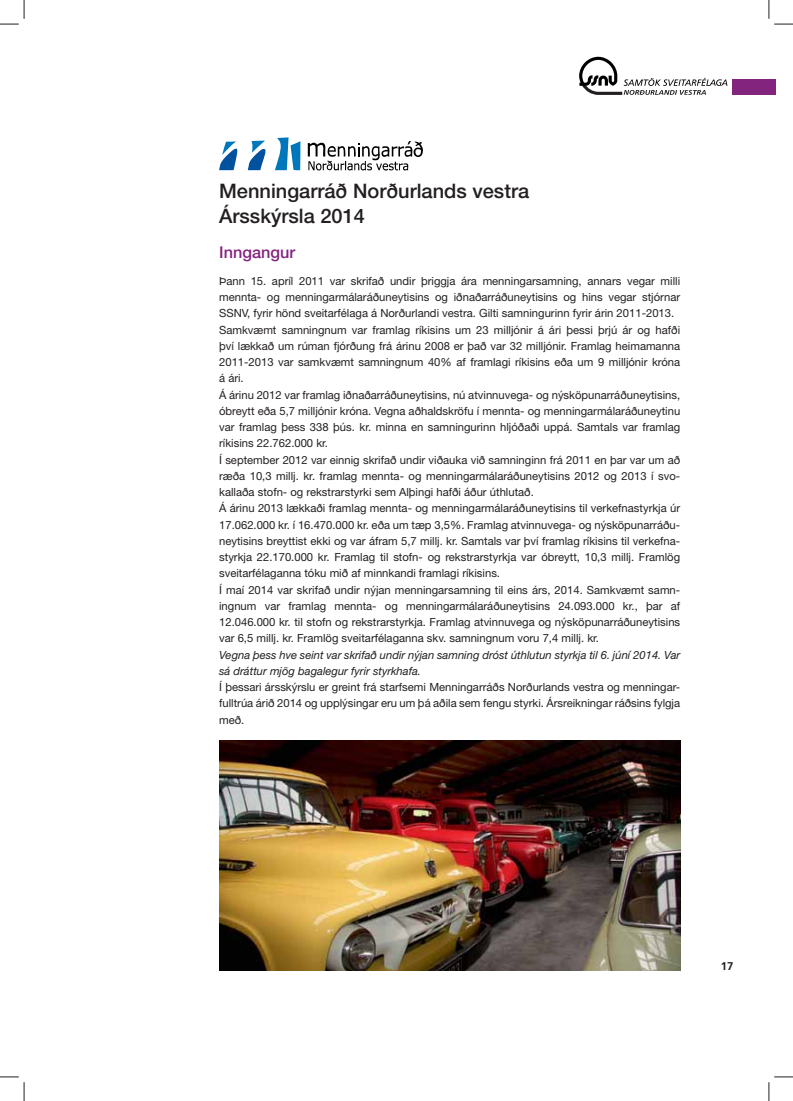
<style>
.page{position:relative;width:793px;height:1101px;background:#fff}
.page>*{position:absolute;margin:0;border:0;box-sizing:border-box;transform-origin:0 0}
.t1{font:500 20px/25px "Helvetica Neue LT Std";color:#231f20}
.t2{font:500 16.25px "Helvetica Neue LT Std";color:#83247f}
.t3{font:11.25px/16.2px "Helvetica Neue LT Std";color:#231f20}
.t4{font:italic 11.25px/16.2px "Helvetica Neue LT Std";color:#231f20}
.t5{font:700 11.25px "Frutiger LT Std";color:#231f20}
</style>
<div class="page">
<svg style="left:579px;top:57px;width:148px;height:38px"></svg>
<div style="left:731px;top:79px;width:44px;height:16px;background:#83247f"></div>
<svg style="left:275px;top:137px;width:25px;height:33px"></svg>
<svg style="left:248px;top:141px;width:18px;height:29px"></svg>
<svg style="left:219px;top:141px;width:18px;height:29px"></svg>
<svg style="left:308px;top:141px;width:115px;height:30px"></svg>
<img style="left:219px;top:740px;width:461px;height:230px">
<svg style="left:0;top:0;width:25px;height:25px"></svg>
<svg style="left:0;top:1076px;width:25px;height:24px"></svg>
<svg style="left:768px;top:0;width:24px;height:25px"></svg>
<svg style="left:768px;top:1076px;width:24px;height:24px"></svg>
<h1 class="t1" style="left:219px;top:180px;width:311px">Menningarráð Norðurlands vestra<br>Ársskýrsla 2014</h1>
<h2 class="t2" style="left:219px;top:246px;width:77px">Inngangur</h2>
<p class="t3" style="left:219px;top:274px;width:462px">Þann 15. apríl 2011 var skrifað undir þriggja ára menningarsamning, annars vegar milli mennta- og menningarmálaráðuneytisins og iðnaðarráðuneytisins og hins vegar stjórnar SSNV, fyrir hönd sveitarfélaga á Norðurlandi vestra. Gilti samningurinn fyrir árin 2011-2013.<br>Samkvæmt samningnum var framlag ríkisins um 23 milljónir á ári þessi þrjú ár og hafði því lækkað um rúman fjórðung frá árinu 2008 er það var 32 milljónir. Framlag heimamanna 2011-2013 var samkvæmt samningnum 40% af framlagi ríkisins eða um 9 milljónir króna á ári.<br>Á árinu 2012 var framlag iðnaðarráðuneytisins, nú atvinnuvega- og nýsköpunarráðuneytisins, óbreytt eða 5,7 milljónir króna. Vegna aðhaldskröfu í mennta- og menningarmálaráðuneytinu var framlag þess 338 þús. kr. minna en samningurinn hljóðaði uppá. Samtals var framlag ríkisins 22.762.000 kr.<br>Í september 2012 var einnig skrifað undir viðauka við samninginn frá 2011 en þar var um að ræða 10,3 millj. kr. framlag mennta- og menningarmálaráðuneytisins 2012 og 2013 í svo&shy;kallaða stofn- og rekstrarstyrki sem Alþingi hafði áður úthlutað.<br>Á árinu 2013 lækkaði framlag mennta- og menningarmálaráðuneytisins til verkefnastyrkja úr 17.062.000 kr. í 16.470.000 kr. eða um tæp 3,5%. Framlag atvinnuvega- og nýsköpunarráðu&shy;neytisins breyttist ekki og var áfram 5,7 millj. kr. Samtals var því framlag ríkisins til verkefna&shy;styrkja 22.170.000 kr. Framlag til stofn- og rekstrarstyrkja var óbreytt, 10,3 millj. Framlög sveitarfélaganna tóku mið af minnkandi framlagi ríkisins.<br>Í maí 2014 var skrifað undir nýjan menningarsamning til eins árs, 2014. Samkvæmt samn&shy;ingnum var framlag mennta- og menningarmálaráðuneytisins 24.093.000 kr., þar af 12.046.000 kr. til stofn og rekstrarstyrkja. Framlag atvinnuvega og nýsköpunarráðuneytisins var 6,5 millj. kr. Framlög sveitarfélaganna skv. samningnum voru 7,4 millj. kr.</p>
<p class="t4" style="left:219px;top:648px;width:462px">Vegna þess hve seint var skrifað undir nýjan samning dróst úthlutun styrkja til 6. júní 2014. Var sá dráttur mjög bagalegur fyrir styrkhafa.</p>
<p class="t3" style="left:219px;top:680px;width:462px;text-align:justify">Í þessari ársskýrslu er greint frá starfsemi Menningarráðs Norðurlands vestra og menningar&shy;fulltrúa árið 2014 og upplýsingar eru um þá aðila sem fengu styrki. Ársreikningar ráðsins fylgja með.</p>
<p class="t5" style="left:720px;top:959px;width:14px">17</p>
</div>
